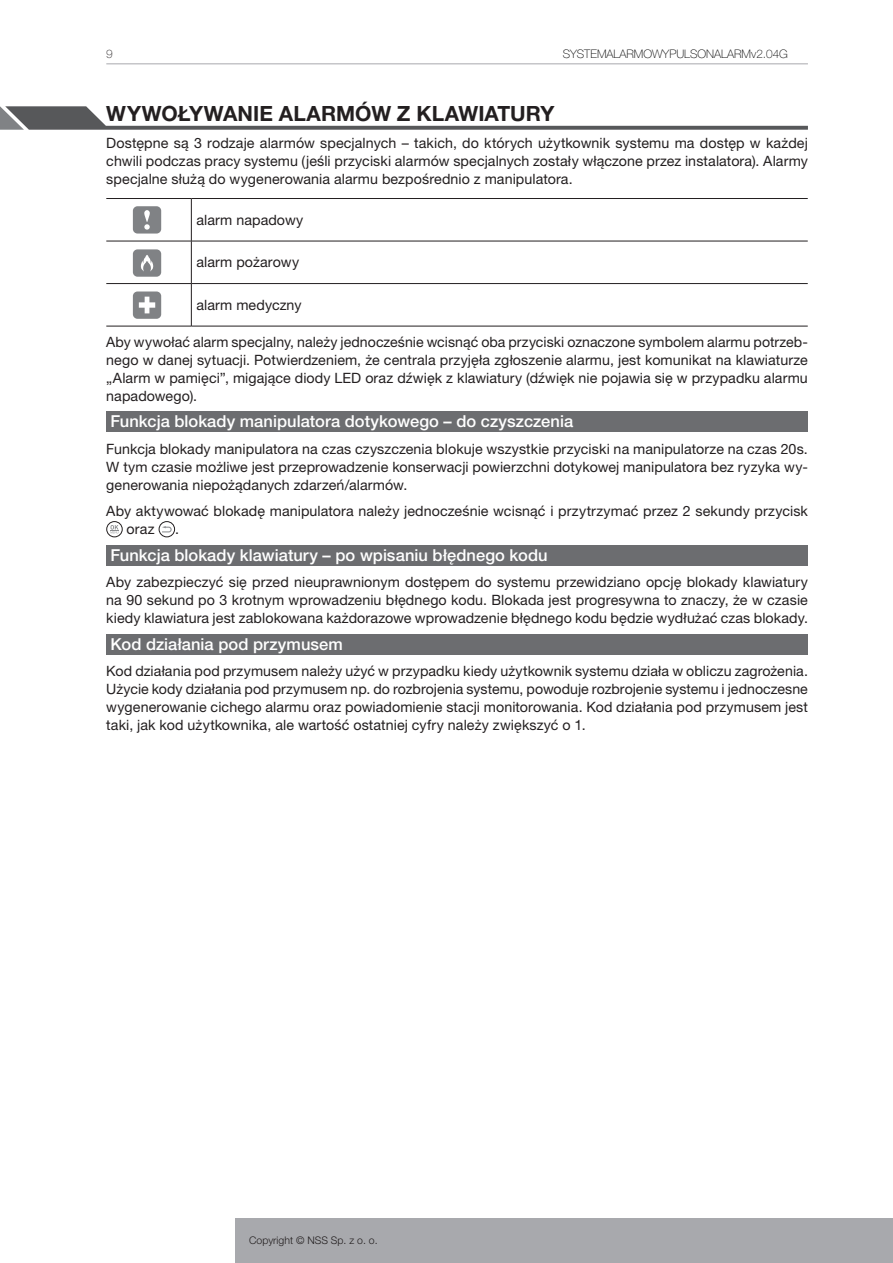
<style>
.page{position:relative;width:893px;height:1263px;background:#fff}
.page>*{position:absolute;margin:0;border:0;box-sizing:border-box;transform-origin:0 0}
.t1{font:700 21px "Helvetica Neue LT Pro";letter-spacing:.005em;color:#231f20}
.t2{font:500 16.5px "Helvetica Neue LT Pro";color:#fff}
.t3{font:14.25px/18px "Helvetica Neue LT Pro";letter-spacing:.005em;color:#231f20;text-align:justify}
.t4{font:100 11.85px "Helvetica Neue LT Pro";color:#000}
</style>
<div class="page">
<div style="left:235px;top:1218px;width:658px;height:45px;background:#a8a9ad"></div>
<hr style="left:106px;top:63px;width:702px;height:1px;background:#a8a9ad">
<div style="left:106px;top:411px;width:702px;height:21px;background:#6c6d70"></div>
<div style="left:106px;top:545px;width:702px;height:20px;background:#6c6d70"></div>
<div style="left:106px;top:634px;width:702px;height:20px;background:#6c6d70"></div>
<hr style="left:106px;top:198px;width:85px;height:1px;background:#231f20">
<hr style="left:191px;top:198px;width:617px;height:1px;background:#231f20">
<hr style="left:191px;top:199px;width:1px;height:42px;background:#231f20">
<hr style="left:106px;top:241px;width:85px;height:1px;background:#231f20">
<hr style="left:191px;top:241px;width:617px;height:1px;background:#231f20">
<hr style="left:191px;top:241px;width:1px;height:42px;background:#231f20">
<hr style="left:106px;top:283px;width:85px;height:1px;background:#231f20">
<hr style="left:191px;top:283px;width:617px;height:1px;background:#231f20">
<hr style="left:191px;top:284px;width:1px;height:42px;background:#231f20">
<hr style="left:106px;top:326px;width:85px;height:1px;background:#231f20">
<hr style="left:191px;top:326px;width:617px;height:1px;background:#231f20">
<div style="left:106px;top:521px;width:17px;height:16px;border:1px solid #231f20;border-radius:50%"></div>
<svg style="left:110px;top:525px;width:8px;height:8px"></svg>
<div style="left:159px;top:521px;width:16px;height:16px;border:1px solid #231f20;border-radius:50%"></div>
<svg style="left:162px;top:526px;width:10px;height:6px"></svg>
<svg style="left:0;top:106px;width:808px;height:24px"></svg>
<svg style="left:133px;top:206px;width:28px;height:28px"></svg>
<svg style="left:133px;top:249px;width:28px;height:28px"></svg>
<svg style="left:133px;top:291px;width:28px;height:28px"></svg>
<p class="t4" style="left:563px;top:47px;width:227px">SYSTEMALARMOWYPULSONALARMv2.04G</p>
<p class="t1" style="left:106px;top:101px;width:450px">WYWOŁYWANIE ALARMÓW Z KLAWIATURY</p>
<p class="t3" style="left:106px;top:134px;width:703px">Dostępne są 3 rodzaje alarmów specjalnych – takich, do których użytkownik systemu ma dostęp w każdej chwili podczas pracy systemu (jeśli przyciski alarmów specjalnych zostały włączone przez instalatora). Alarmy specjalne służą do wygenerowania alarmu bezpośrednio z manipulatora.</p>
<p class="t3" style="left:196px;top:211px;width:108px">alarm napadowy</p>
<p class="t3" style="left:196px;top:253px;width:104px">alarm pożarowy</p>
<p class="t3" style="left:196px;top:296px;width:107px">alarm medyczny</p>
<p class="t3" style="left:106px;top:332px;width:703px">Aby wywołać alarm specjalny, należy jednocześnie wcisnąć oba przyciski oznaczone symbolem alarmu potrzeb&shy;nego w danej sytuacji. Potwierdzeniem, że centrala przyjęła zgłoszenie alarmu, jest komunikat na klawiaturze „Alarm w pamięci”, migające diody LED oraz dźwięk z klawiatury (dźwięk nie pojawia się w przypadku alarmu napadowego).</p>
<p class="t2" style="left:111px;top:412px;width:464px">Funkcja blokady manipulatora dotykowego – do czyszczenia</p>
<p class="t3" style="left:106px;top:439px;width:703px">Funkcja blokady manipulatora na czas czyszczenia blokuje wszystkie przyciski na manipulatorze na czas 20s.<br>W tym czasie możliwe jest przeprowadzenie konserwacji powierzchni dotykowej manipulatora bez ryzyka wy&shy;generowania niepożądanych zdarzeń/alarmów.</p>
<p class="t3" style="left:127px;top:502px;width:683px;text-indent:-20px">Aby aktywować blokadę manipulatora należy jednocześnie wcisnąć i przytrzymać przez 2 sekundy przycisk oraz</p>
<p class="t3" style="left:175px;top:520px;width:5px">.</p>
<p class="t2" style="left:111px;top:545px;width:439px">Funkcja blokady klawiatury – po wpisaniu błędnego kodu</p>
<p class="t3" style="left:106px;top:573px;width:703px">Aby zabezpieczyć się przed nieuprawnionym dostępem do systemu przewidziano opcję blokady klawiatury na 90 sekund po 3 krotnym wprowadzeniu błędnego kodu. Blokada jest progresywna to znaczy, że w czasie kiedy klawiatura jest zablokowana każdorazowe wprowadzenie błędnego kodu będzie wydłużać czas blokady.</p>
<p class="t2" style="left:111px;top:634px;width:234px">Kod działania pod przymusem</p>
<p class="t3" style="left:106px;top:662px;width:703px">Kod działania pod przymusem należy użyć w przypadku kiedy użytkownik systemu działa w obliczu zagrożenia.<br>Użycie kody działania pod przymusem np. do rozbrojenia systemu, powoduje rozbrojenie systemu i jednoczesne wygenerowanie cichego alarmu oraz powiadomienie stacji monitorowania. Kod działania pod przymusem jest taki, jak kod użytkownika, ale wartość ostatniej cyfry należy zwiększyć o 1.</p>
</div>
